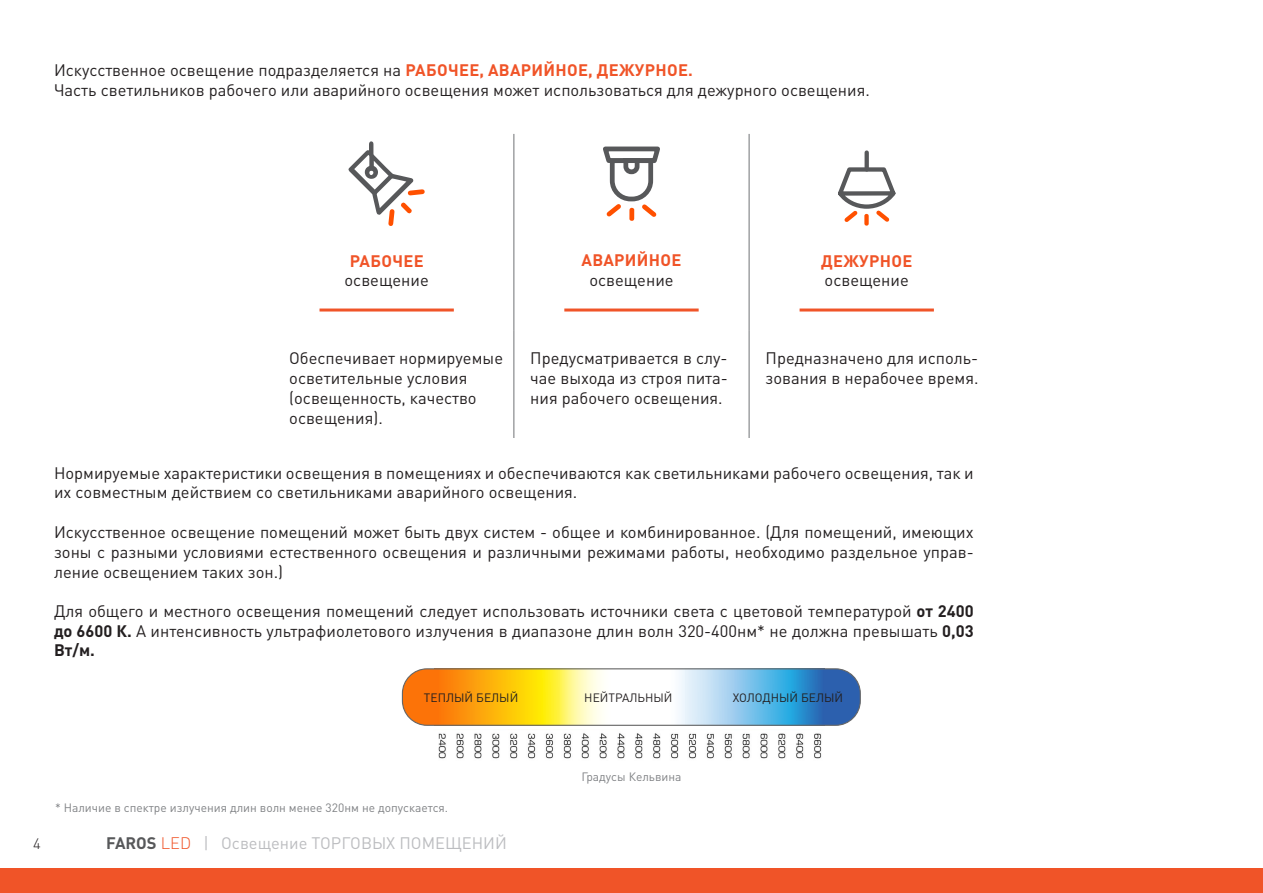
<style>
.page{position:relative;width:1263px;height:893px;background:#fff}
.page>*{position:absolute;margin:0;border:0;box-sizing:border-box;transform-origin:0 0}
.t1{font:16.5px/19.8px "DIN Pro";color:#231f20;text-align:justify}
.t2{font:16.5px "DIN Pro";color:#bcbdc0}
.t3{font:700 16.5px "DIN Pro";letter-spacing:.02em;color:#f05428}
.t4{font:300 15px "DIN Pro";color:#231f20}
.t5{font:12px "DIN Pro";color:#808285}
.t6{font:12px "DIN Pro";color:#231f20}
.s1{font-weight:700;color:#f05428}
.s2{font-weight:700}
.s3{font-weight:700;color:#57585a}
.s4{font-weight:300;color:#f05428}
</style>
<div class="page">
<div style="left:0;top:868px;width:1263px;height:25px;background:#f05428"></div>
<hr style="left:513px;top:134px;width:1px;height:197px;background:#808285">
<hr style="left:748px;top:134px;width:2px;height:197px;background:#808285">
<hr style="left:513px;top:331px;width:1px;height:107px;background:#808285">
<hr style="left:748px;top:331px;width:2px;height:107px;background:#808285">
<svg style="left:603px;top:146px;width:57px;height:75px"></svg>
<div style="left:864px;top:153px;width:5px;height:16px;background:#57585a"></div>
<svg style="left:838px;top:165px;width:57px;height:61px"></svg>
<svg style="left:348px;top:141px;width:77px;height:85px"></svg>
<hr style="left:319px;top:308px;width:135px;height:3px;background:#f05428">
<hr style="left:564px;top:308px;width:135px;height:3px;background:#f05428">
<hr style="left:799px;top:308px;width:135px;height:3px;background:#f05428">
<img style="left:438px;top:729px;width:384px;height:30px">
<svg style="left:438px;top:670px;width:123px;height:54px;background:#fdba0d"></svg>
<svg style="left:684px;top:670px;width:140px;height:54px;background:#77bbe5"></svg>
<img style="left:561px;top:670px;width:41px;height:54px">
<div style="left:402px;top:669px;width:36px;height:56px;background:#fc7308"></div>
<div style="left:824px;top:669px;width:36px;height:56px;background:#2c60ae"></div>
<div style="left:402px;top:668px;width:459px;height:58px;border:1px solid #666;border-radius:25px"></div>
<p class="t1" style="left:54px;top:60px;width:640px">Искусственное освещение подразделяется на <span class="s1">РАБОЧЕЕ, АВАРИЙНОЕ, ДЕЖУРНОЕ.</span></p>
<p class="t1" style="left:54px;top:80px;width:817px">Часть светильников рабочего или аварийного освещения может использоваться для дежурного освещения.</p>
<p class="t3" style="left:350px;top:247px;width:75px">РАБОЧЕЕ</p>
<p class="t1" style="left:345px;top:270px;width:86px">освещение</p>
<p class="t3" style="left:581px;top:246px;width:101px">АВАРИЙНОЕ</p>
<p class="t1" style="left:589px;top:269px;width:86px">освещение</p>
<p class="t3" style="left:821px;top:247px;width:93px">ДЕЖУРНОЕ</p>
<p class="t1" style="left:825px;top:270px;width:86px">освещение</p>
<p class="t1" style="left:289px;top:348px;width:215px;text-align:left">Обеспечивает нормируемые осветительные условия (освещенность, качество освещения).</p>
<p class="t1" style="left:530px;top:348px;width:199px">Предусматривается в слу&shy;чае выхода из строя пита&shy;ния рабочего освещения.</p>
<p class="t1" style="left:765px;top:348px;width:214px">Предназначено для исполь&shy;зования в нерабочее время.</p>
<p class="t1" style="left:54px;top:462px;width:921px">Нормируемые характеристики освещения в помещениях и обеспечиваются как светильниками рабочего освещения, так и их совместным действием со светильниками аварийного освещения.</p>
<p class="t1" style="left:54px;top:521px;width:921px">Искусственное освещение помещений может быть двух систем - общее и комбинированное. (Для помещений, имеющих зоны с разными условиями естественного освещения и различными режимами работы, необходимо раздельное управ&shy;ление освещением таких зон.)</p>
<p class="t1" style="left:54px;top:600px;width:921px">Для общего и местного освещения помещений следует использовать источники света с цветовой температурой <span class="s2">от 2400 до 6600 К.</span> А интенсивность ультрафиолетового излучения в диапазоне длин волн 320-400нм* не должна превышать <span class="s2">0,03<br>Вт/м.</span></p>
<p class="t6" style="left:424px;top:689px;width:96px">ТЕПЛЫЙ БЕЛЫЙ</p>
<p class="t6" style="left:584px;top:689px;width:90px">НЕЙТРАЛЬНЫЙ</p>
<p class="t6" style="left:733px;top:689px;width:112px">ХОЛОДНЫЙ БЕЛЫЙ</p>
<p class="t5" style="left:55px;top:799px;width:395px">* Наличие в спектре излучения длин волн менее 320нм не допускается.</p>
<p class="t4" style="left:33px;top:832px;width:9px">4</p>
<p class="t2" style="left:106px;top:832px;width:402px"><span class="s3">FAROS</span> <span class="s4">LED</span> | Освещение ТОРГОВЫХ ПОМЕЩЕНИЙ</p>
<p class="t5" style="left:581px;top:768px;width:102px">Градусы Кельвина</p>
</div>
